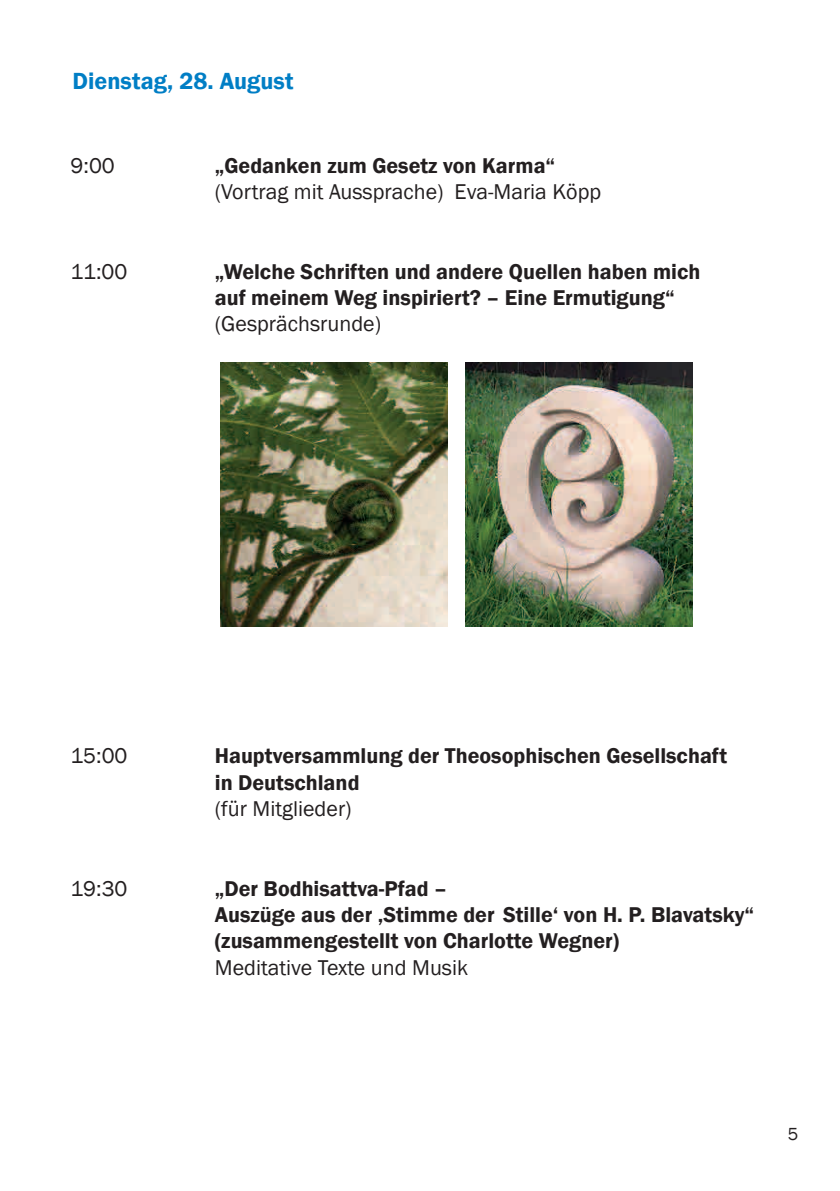
<style>
.page{position:relative;width:840px;height:1191px;background:#fff}
.page>*{position:absolute;margin:0;border:0;box-sizing:border-box;transform-origin:0 0}
.t1{font:600 24px "Franklin Gothic";color:#007ec5}
.t2{font:600 22px/26.4px "Franklin Gothic";color:#231f20}
.t3{font:22px "Franklin Gothic";color:#231f20}
.t4{font:18px "Franklin Gothic";color:#231f20}
</style>
<div class="page">
<img style="left:220px;top:363px;width:227px;height:263px">
<img style="left:465px;top:363px;width:227px;height:263px">
<p class="t1" style="left:73px;top:66px;width:222px">Dienstag, 28. August</p>
<p class="t3" style="left:71px;top:152px;width:46px">9:00</p>
<p class="t2" style="left:215px;top:153px;width:342px">„Gedanken zum Gesetz von Karma“</p>
<p class="t3" style="left:215px;top:178px;width:388px">(Vortrag mit Aussprache) Eva-Maria Köpp</p>
<p class="t3" style="left:71px;top:257px;width:58px">11:00</p>
<p class="t2" style="left:215px;top:258px;width:487px">„Welche Schriften und andere Quellen haben mich auf meinem Weg inspiriert? – Eine Ermutigung“</p>
<p class="t3" style="left:215px;top:310px;width:168px">(Gesprächsrunde)</p>
<p class="t3" style="left:71px;top:742px;width:58px">15:00</p>
<p class="t2" style="left:215px;top:743px;width:513px">Hauptversammlung der Theosophischen Gesellschaft in Deutschland</p>
<p class="t3" style="left:215px;top:795px;width:138px">(für Mitglieder)</p>
<p class="t3" style="left:71px;top:874px;width:58px">19:30</p>
<p class="t2" style="left:215px;top:875px;width:540px">„Der Bodhisattva-Pfad –<br>Auszüge aus der ‚Stimme der Stille‘ von H. P. Blavatsky“ (zusammengestellt von Charlotte Wegner)</p>
<p class="t3" style="left:215px;top:953px;width:255px">Meditative Texte und Musik</p>
<p class="t4" style="left:787px;top:1122px;width:12px">5</p>
</div>
